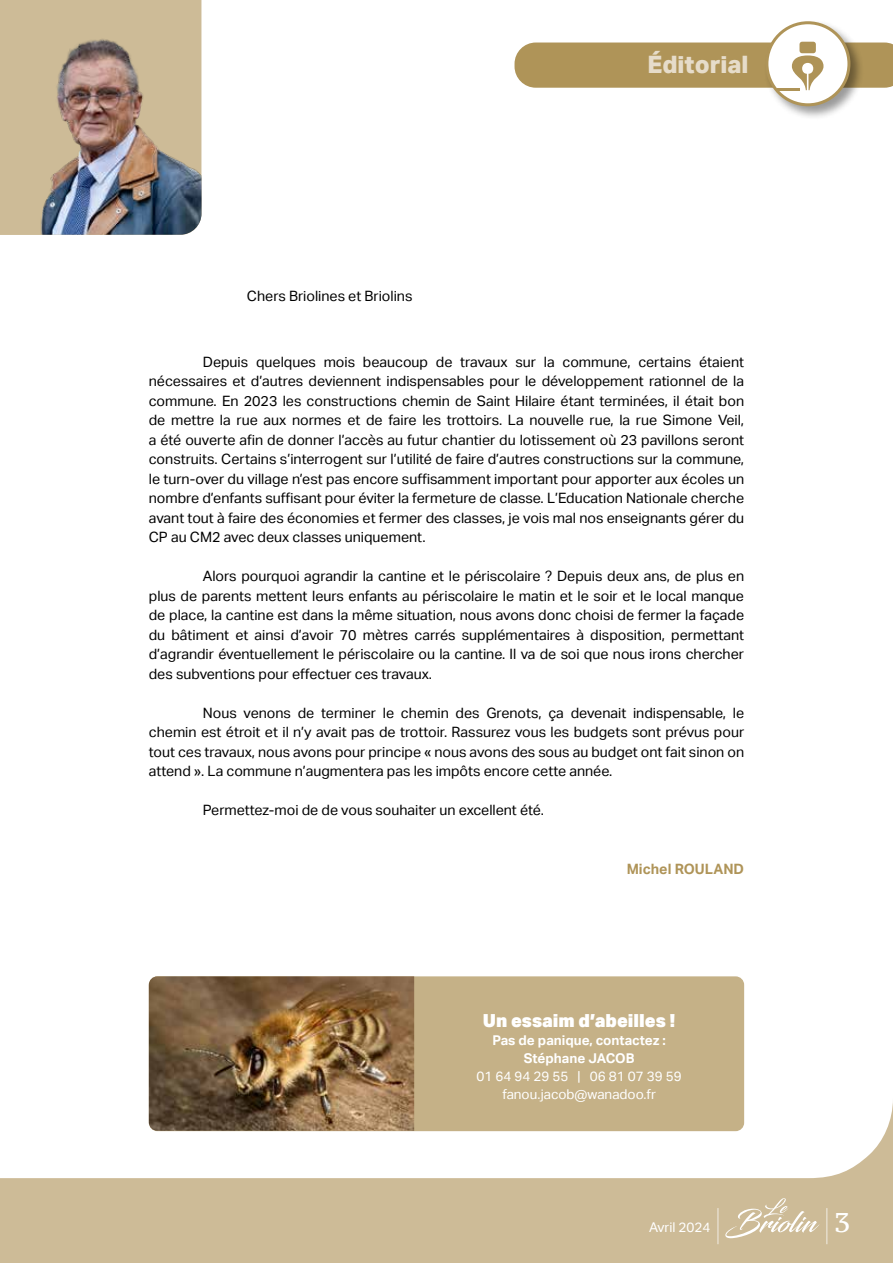
<style>
.page{position:relative;width:893px;height:1263px;background:#fff}
.page>*{position:absolute;margin:0;border:0;box-sizing:border-box;transform-origin:0 0}
.t1{font:27px "PT Serif Caption";color:#fff}
.t2{font:800 24px "Aktiv Grotesk";color:#e6dcca}
.t3{font:900 18px "Aktiv Grotesk";color:#fff}
.t4{font:14.25px/19.5px "Aktiv Grotesk";color:#000;text-align:justify}
.t5{font:700 14.25px "Aktiv Grotesk";color:#af9458}
.t6{font:13.5px/18px "Aktiv Grotesk";color:#fff;text-align:center}
.t7{font:700 13.5px/18px "Aktiv Grotesk";color:#fff;text-align:center}
</style>
<div class="page">
<svg style="left:0;top:1063px;width:893px;height:200px;fill:#cdbb97"></svg>
<hr style="left:717px;top:1208px;width:2px;height:36px;background:#fff">
<svg style="left:725px;top:1198px;width:94px;height:40px;background:#d5c6a8"></svg>
<hr style="left:826px;top:1208px;width:2px;height:36px;background:#fff">
<div style="left:0;top:0;width:201px;height:235px;background:#cdbb97"></div>
<div style="left:764px;top:20px;width:101px;height:101px;background:#000;opacity:.4"></div>
<svg style="left:767px;top:23px;width:82px;height:82px"></svg>
<svg style="left:514px;top:43px;width:379px;height:47px"></svg>
<div style="left:799px;top:42px;width:17px;height:11px;background:#ae9357;border-radius:3px"></div>
<hr style="left:777px;top:88px;width:22px;height:2px;background:#ae9357">
<div style="left:765px;top:21px;width:85px;height:85px;border:3px solid #af9458;border-radius:50%"></div>
<img style="left:31px;top:35px;width:171px;height:200px">
<div style="left:149px;top:976px;width:595px;height:155px;background:#c5b187;border-radius:9px"></div>
<img style="left:149px;top:976px;width:265px;height:155px">
<p class="t4" style="left:247px;top:286px;width:167px">Chers Briolines et Briolins</p>
<h2 class="t2" style="left:647px;top:51px;width:102px">Éditorial</h2>
<p class="t4" style="left:149px;top:352px;width:597px;text-indent:54px">Depuis quelques mois beaucoup de travaux sur la commune, certains étaient nécessaires et d’autres deviennent indispensables pour le développement rationnel de la commune. En 2023 les constructions chemin de Saint Hilaire étant terminées, il était bon de mettre la rue aux normes et de faire les trottoirs. La nouvelle rue, la rue Simone Veil, a été ouverte afin de donner l’accès au futur chantier du lotissement où 23 pavillons seront construits. Certains s’interrogent sur l’utilité de faire d’autres constructions sur la commune, le turn-over du village n’est pas encore suffisamment important pour apporter aux écoles un nombre d’enfants suffisant pour éviter la fermeture de classe. L’Education Nationale cherche avant tout à faire des économies et fermer des classes, je vois mal nos enseignants gérer du CP au CM2 avec deux classes uniquement.</p>
<p class="t4" style="left:149px;top:567px;width:597px;text-indent:54px">Alors pourquoi agrandir la cantine et le périscolaire ? Depuis deux ans, de plus en plus de parents mettent leurs enfants au périscolaire le matin et le soir et le local manque de place, la cantine est dans la même situation, nous avons donc choisi de fermer la façade du bâtiment et ainsi d’avoir 70 mètres carrés supplémentaires à disposition, permettant d’agrandir éventuellement le périscolaire ou la cantine. Il va de soi que nous irons chercher des subventions pour effectuer ces travaux.</p>
<p class="t4" style="left:149px;top:703px;width:597px;text-indent:54px">Nous venons de terminer le chemin des Grenots, ça devenait indispensable, le chemin est étroit et il n’y avait pas de trottoir. Rassurez vous les budgets sont prévus pour tout ces travaux, nous avons pour principe « nous avons des sous au budget ont fait sinon on attend ». La commune n’augmentera pas les impôts encore cette année.</p>
<p class="t4" style="left:203px;top:801px;width:343px">Permettez-moi de de vous souhaiter un excellent été.</p>
<p class="t5" style="left:627px;top:861px;width:119px">Michel ROULAND</p>
<p class="t3" style="left:483px;top:1008px;width:194px">Un essaim d’abeilles !</p>
<p class="t7" style="left:492px;top:1031px;width:175px">Pas de panique, contactez :<br>Stéphane JACOB</p>
<p class="t6" style="left:477px;top:1067px;width:207px">01 64 94 29 55 | 06 81 07 39 59 fanou.jacob@wanadoo.fr</p>
<p class="t6" style="left:649px;top:1218px;width:63px">Avril 2024</p>
<h1 class="t1" style="left:834px;top:1205px;width:18px">3</h1>
</div>
